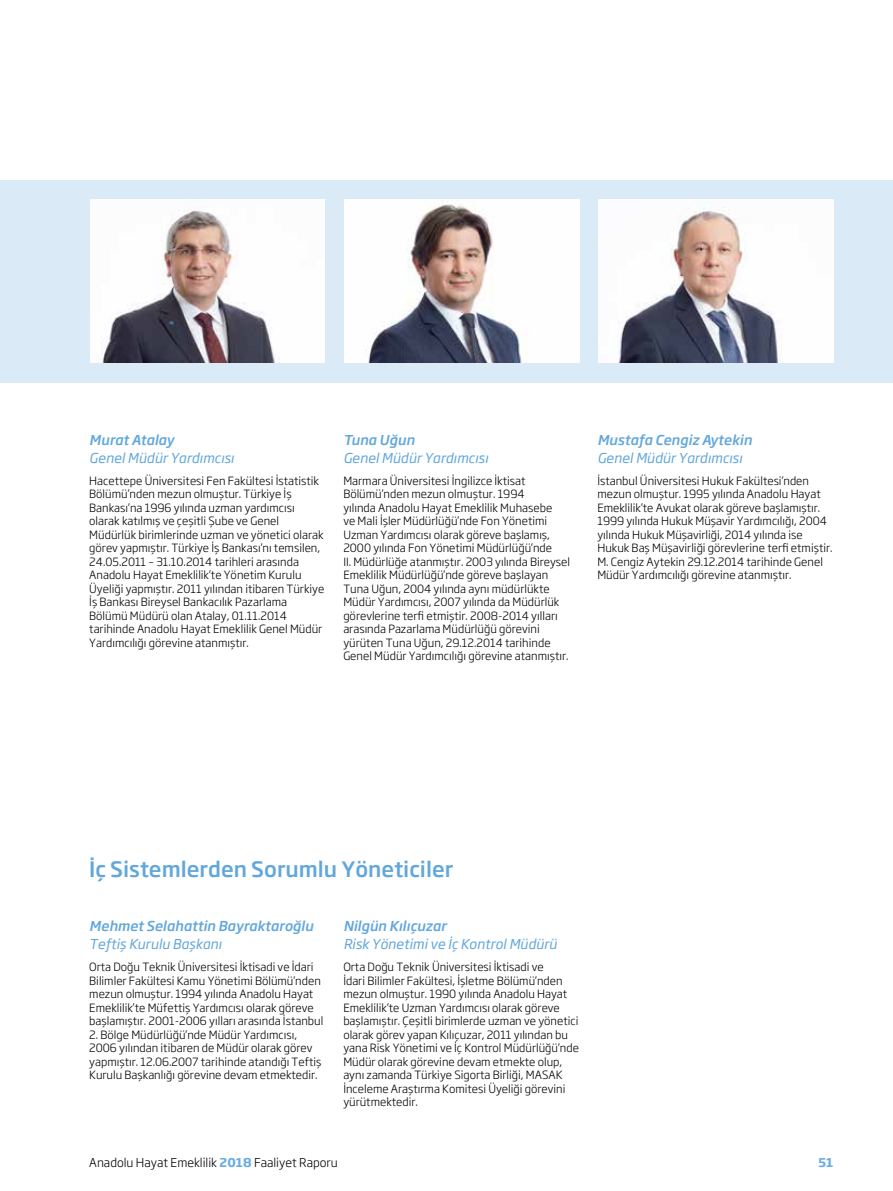
<style>
.page{position:relative;width:893px;height:1191px;background:#fff}
.page>*{position:absolute;margin:0;border:0;box-sizing:border-box;transform-origin:0 0}
.t1{font:500 21px "Soho Gothic Pro";color:#62a7db}
.t2{font:italic 13.5px "Soho Gothic Pro";color:#62a7db}
.t3{font:italic 500 13.5px "Soho Gothic Pro";color:#62a7db}
.t4{font:300 12px "Soho Gothic Pro";color:#000}
.t5{font:700 12px "Soho Gothic Pro";color:#6caddf}
.t6{font:300 11.25px/13.5px "Soho Gothic Pro";color:#000}
.s1{font-weight:700;color:#6caddf}
</style>
<div class="page">
<div style="left:0;top:181px;width:893px;height:202px;background:#daebf7"></div>
<img style="left:90px;top:200px;width:235px;height:163px">
<img style="left:344px;top:200px;width:235px;height:163px">
<img style="left:599px;top:200px;width:234px;height:163px">
<p class="t3" style="left:89px;top:429px;width:87px">Murat Atalay</p>
<p class="t2" style="left:89px;top:447px;width:146px">Genel Müdür Yardımcısı</p>
<p class="t6" style="left:89px;top:473px;width:237px">Hacettepe Üniversitesi Fen Fakültesi İstatistik Bölümü’nden mezun olmuştur. Türkiye İş Bankası’na 1996 yılında uzman yardımcısı olarak katılmış ve çeşitli Şube ve Genel Müdürlük birimlerinde uzman ve yönetici olarak görev yapmıştır. Türkiye İş Bankası’nı temsilen, 24.05.2011 – 31.10.2014 tarihleri arasında Anadolu Hayat Emeklilik’te Yönetim Kurulu Üyeliği yapmıştır. 2011 yılından itibaren Türkiye İş Bankası Bireysel Bankacılık Pazarlama Bölümü Müdürü olan Atalay, 01.11.2014 tarihinde Anadolu Hayat Emeklilik Genel Müdür Yardımcılığı görevine atanmıştır.</p>
<p class="t3" style="left:343px;top:429px;width:73px">Tuna Uğun</p>
<p class="t2" style="left:343px;top:447px;width:146px">Genel Müdür Yardımcısı</p>
<p class="t6" style="left:343px;top:473px;width:228px">Marmara Üniversitesi İngilizce İktisat Bölümü’nden mezun olmuştur. 1994<br>yılında Anadolu Hayat Emeklilik Muhasebe<br>ve Mali İşler Müdürlüğü’nde Fon Yönetimi Uzman Yardımcısı olarak göreve başlamış, 2000 yılında Fon Yönetimi Müdürlüğü’nde<br>II. Müdürlüğe atanmıştır. 2003 yılında Bireysel Emeklilik Müdürlüğü’nde göreve başlayan Tuna Uğun, 2004 yılında aynı müdürlükte Müdür Yardımcısı, 2007 yılında da Müdürlük görevlerine terfi etmiştir. 2008-2014 yılları arasında Pazarlama Müdürlüğü görevini yürüten Tuna Uğun, 29.12.2014 tarihinde Genel Müdür Yardımcılığı görevine atanmıştır.</p>
<p class="t3" style="left:597px;top:429px;width:156px">Mustafa Cengiz Aytekin</p>
<p class="t2" style="left:597px;top:447px;width:146px">Genel Müdür Yardımcısı</p>
<p class="t6" style="left:597px;top:473px;width:237px">İstanbul Üniversitesi Hukuk Fakültesi’nden mezun olmuştur. 1995 yılında Anadolu Hayat Emeklilik’te Avukat olarak göreve başlamıştır.<br>1999 yılında Hukuk Müşavir Yardımcılığı, 2004 yılında Hukuk Müşavirliği, 2014 yılında ise Hukuk Baş Müşavirliği görevlerine terfi etmiştir.<br>M. Cengiz Aytekin 29.12.2014 tarihinde Genel Müdür Yardımcılığı görevine atanmıştır.</p>
<h1 class="t1" style="left:89px;top:852px;width:366px">İç Sistemlerden Sorumlu Yöneticiler</h1>
<p class="t3" style="left:89px;top:915px;width:226px">Mehmet Selahattin Bayraktaroğlu</p>
<p class="t2" style="left:89px;top:933px;width:134px">Teftiş Kurulu Başkanı</p>
<p class="t6" style="left:89px;top:959px;width:236px">Orta Doğu Teknik Üniversitesi İktisadi ve İdari Bilimler Fakültesi Kamu Yönetimi Bölümü’nden mezun olmuştur. 1994 yılında Anadolu Hayat Emeklilik’te Müfettiş Yardımcısı olarak göreve başlamıştır. 2001-2006 yılları arasında İstanbul</p>
<p class="t6" style="left:89px;top:1027px;width:234px">2. Bölge Müdürlüğü’nde Müdür Yardımcısı, 2006 yılından itibaren de Müdür olarak görev yapmıştır. 12.06.2007 tarihinde atandığı Teftiş Kurulu Başkanlığı görevine devam etmektedir.</p>
<p class="t3" style="left:343px;top:915px;width:104px">Nilgün Kılıçuzar</p>
<p class="t2" style="left:343px;top:933px;width:215px">Risk Yönetimi ve İç Kontrol Müdürü</p>
<p class="t6" style="left:343px;top:959px;width:237px">Orta Doğu Teknik Üniversitesi İktisadi ve<br>İdari Bilimler Fakültesi, İşletme Bölümü’nden mezun olmuştur. 1990 yılında Anadolu Hayat Emeklilik’te Uzman Yardımcısı olarak göreve başlamıştır. Çeşitli birimlerde uzman ve yönetici olarak görev yapan Kılıçuzar, 2011 yılından bu yana Risk Yönetimi ve İç Kontrol Müdürlüğü’nde Müdür olarak görevine devam etmekte olup, aynı zamanda Türkiye Sigorta Birliği, MASAK İnceleme Araştırma Komitesi Üyeliği görevini yürütmektedir.</p>
<p class="t4" style="left:89px;top:1152px;width:250px">Anadolu Hayat Emeklilik <span class="s1">2018</span> Faaliyet Raporu</p>
<p class="t5" style="left:818px;top:1152px;width:16px">51</p>
</div>
